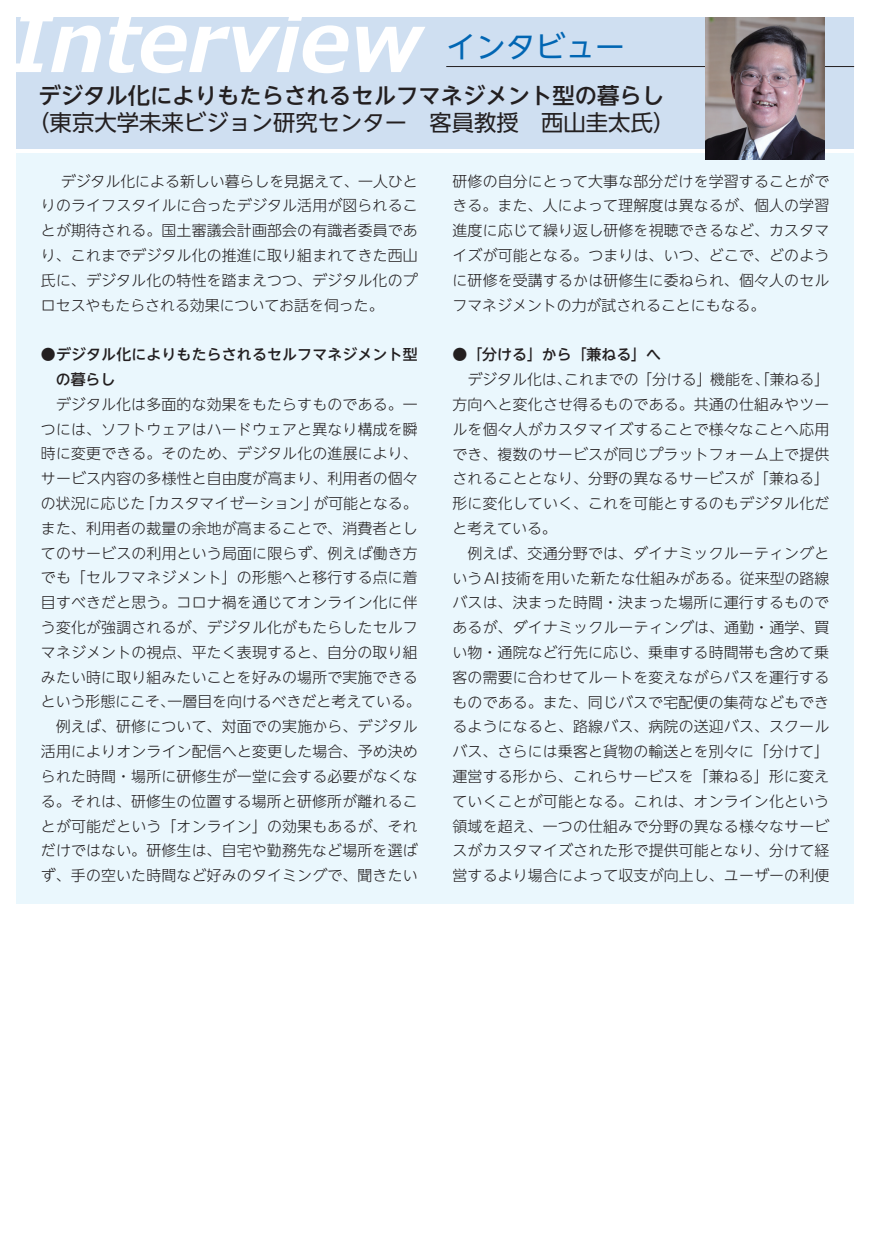
<style>
.page{position:relative;width:874px;height:1260px;background:#fff}
.page>*{position:absolute;margin:0;border:0;box-sizing:border-box;transform-origin:0 0}
.t1{font:italic 700 80.67px "Meiryo UI";color:#fff}
.t2{font:29.75px "UD Shin Go NT Pr 6 N";color:#0166b3}
.t3{font:22.4px "UD Shin Go NT Pr 6 N";color:#231f20}
.t4{font:500 22.4px "UD Shin Go NT Pr 6 N";color:#231f20}
.t5{font:300 14.88px/24.8px "UD Shin Go NT Pr 6 N";letter-spacing:.015em;color:#231f20;text-align:justify}
.t6{font:500 14.88px/24.8px "UD Shin Go NT Pr 6 N";letter-spacing:.01em;color:#231f20}
</style>
<div class="page">
<div style="left:16px;top:17px;width:837px;height:132px;background:#cfdff1"></div>
<hr style="left:446px;top:66px;width:407px;height:1px;background:#231f20">
<div style="left:16px;top:154px;width:837px;height:750px;background:#eaf7fd"></div>
<img style="left:705px;top:17px;width:119px;height:142px">
<h1 class="t1" style="left:10px;top:-14px;width:413px">Interview</h1>
<h2 class="t2" style="left:446px;top:23px;width:180px">インタビュー</h2>
<h3 class="t4" style="left:38px;top:77px;width:627px">デジタル化によりもたらされるセルフマネジメント型の暮らし</h3>
<h3 class="t3" style="left:27px;top:104px;width:649px">（東京大学未来ビジョン研究センター　客員教授　西山圭太氏）</h3>
<p class="t5" style="left:41px;top:168px;width:378px;text-indent:20px">デジタル化による新しい暮らしを見据えて、一人ひとりのライフスタイルに合ったデジタル活用が図られることが期待される。国土審議会計画部会の有識者委員であり、これまでデジタル化の推進に取り組まれてきた西山氏に、デジタル化の特性を踏まえつつ、デジタル化のプロセスやもたらされる効果についてお話を伺った。</p>
<p class="t6" style="left:56px;top:342px;width:363px;text-indent:-15px">●デジタル化によりもたらされるセルフマネジメント型の暮らし</p>
<p class="t5" style="left:41px;top:391px;width:381px;text-align:right">デジタル化は多面的な効果をもたらすものである。一つには、ソフトウェアはハードウェアと異なり構成を瞬時に変更できる。そのため、デジタル化の進展により、サービス内容の多様性と自由度が高まり、利用者の個々の状況に応じた「カスタマイゼーション」が可能となる。また、利用者の裁量の余地が高まることで、消費者としてのサービスの利用という局面に限らず、例えば働き方でも「セルフマネジメント」の形態へと移行する点に着目すべきだと思う。コロナ禍を通じてオンライン化に伴う変化が強調されるが、デジタル化がもたらしたセルフマネジメントの視点、平たく表現すると、自分の取り組みたい時に取り組みたいことを好みの場所で実施できるという形態にこそ、一層目を向けるべきだと考えている。例えば、研修について、対面での実施から、デジタル活用によりオンライン配信へと変更した場合、予め決められた時間・場所に研修生が一堂に会する必要がなくなる。それは、研修生の位置する場所と研修所が離れることが可能だという「オンライン」の効果もあるが、それだけではない。研修生は、自宅や勤務先など場所を選ばず、手の空いた時間など好みのタイミングで、聞きたい</p>
<p class="t5" style="left:452px;top:168px;width:378px">研修の自分にとって大事な部分だけを学習することができる。また、人によって理解度は異なるが、個人の学習進度に応じて繰り返し研修を視聴できるなど、カスタマイズが可能となる。つまりは、いつ、どこで、どのように研修を受講するかは研修生に委ねられ、個々人のセルフマネジメントの力が試されることにもなる。</p>
<p class="t6" style="left:452px;top:342px;width:210px">●「分ける」から「兼ねる」へ</p>
<p class="t5" style="left:452px;top:366px;width:378px;text-indent:15px">デジタル化は、これまでの「分ける」機能を、「兼ねる」方向へと変化させ得るものである。共通の仕組みやツールを個々人がカスタマイズすることで様々なことへ応用でき、複数のサービスが同じプラットフォーム上で提供されることとなり、分野の異なるサービスが「兼ねる」形に変化していく、これを可能とするのもデジタル化だと考えている。</p>
<p class="t5" style="left:452px;top:540px;width:378px;text-indent:15px">例えば、交通分野では、ダイナミックルーティングというAI技術を用いた新たな仕組みがある。従来型の路線バスは、決まった時間・決まった場所に運行するものであるが、ダイナミックルーティングは、通勤・通学、買い物・通院など行先に応じ、乗車する時間帯も含めて乗客の需要に合わせてルートを変えながらバスを運行するものである。また、同じバスで宅配便の集荷などもできるようになると、路線バス、病院の送迎バス、スクールバス、さらには乗客と貨物の輸送とを別々に「分けて」運営する形から、これらサービスを「兼ねる」形に変えていくことが可能となる。これは、オンライン化という領域を超え、一つの仕組みで分野の異なる様々なサービスがカスタマイズされた形で提供可能となり、分けて経営するより場合によって収支が向上し、ユーザーの利便</p>
</div>
